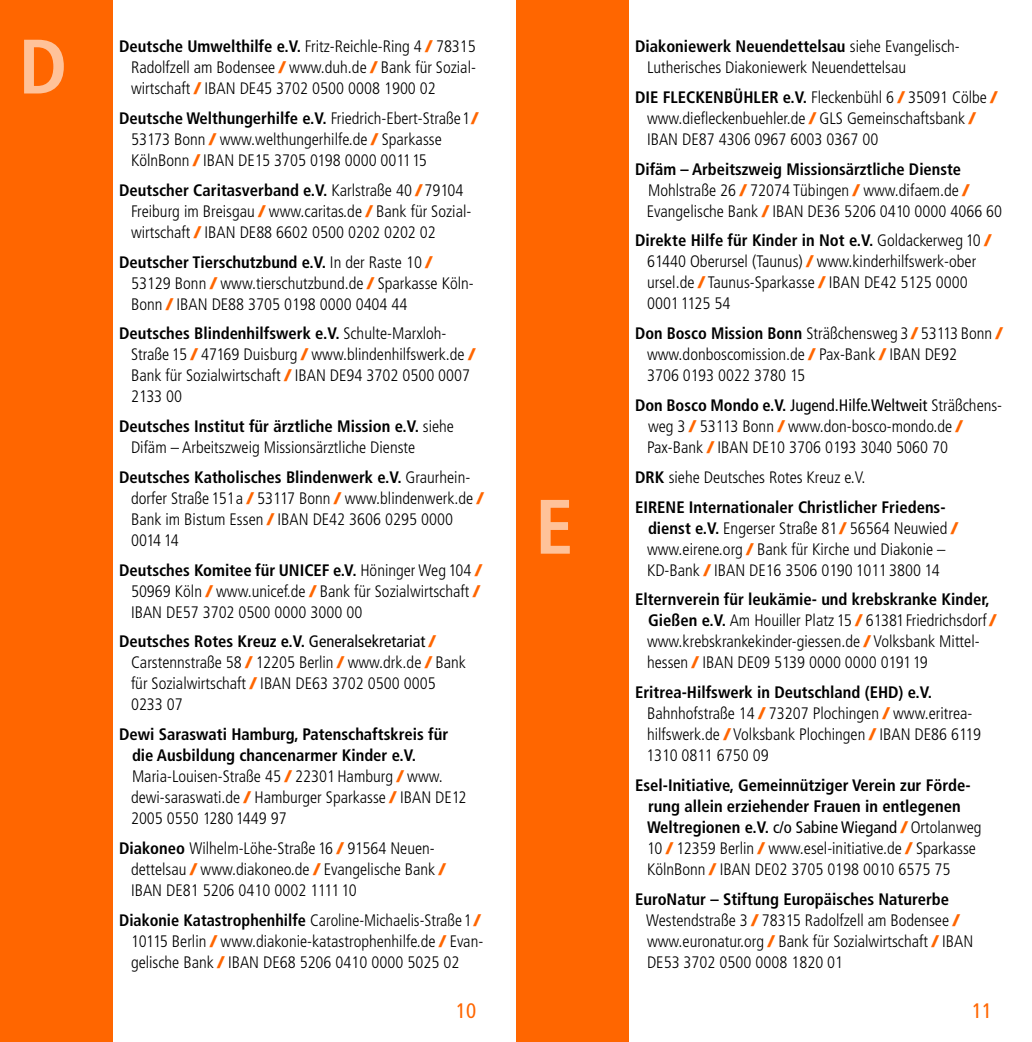
<style>
.page{position:relative;width:1032px;height:1042px;background:#fff}
.page>*{position:absolute;margin:0;border:0;box-sizing:border-box;transform-origin:0 0}
.t1{font:700 condensed 77px "Frutiger";color:#ffc299}
.t2{font:condensed 21px "Frutiger";color:#f60}
.t3{font:300 condensed 16.62px/21px "Frutiger";color:#000}
.t4{font:700 condensed 16.62px/21px "Frutiger";color:#000}
.s1{font-weight:700}
.s2{font-weight:900;font-stretch:normal;color:#f60}
.s3{font-weight:400}
.s4{font-weight:300}
</style>
<div class="page">
<div style="left:0;top:0;width:113px;height:1042px;background:#f60"></div>
<div style="left:516px;top:0;width:113px;height:1042px;background:#f60"></div>
<h1 class="t1" style="left:19px;top:21px;width:50px">D</h1>
<p class="t3" style="left:131px;top:36px;width:346px;text-align:justify;text-indent:-12px"><span class="s1">Deutsche Umwelthilfe e.V.</span> Fritz-Reichle-Ring 4 <span class="s2">/</span> 78315<br>Radolfzell am Bodensee <span class="s2">/</span> www.duh.de <span class="s2">/</span> Bank für Sozial&shy;wirtschaft <span class="s2">/</span> IBAN DE45 3702 0500 0008 1900 02</p>
<p class="t3" style="left:131px;top:108px;width:348px;text-indent:-12px"><span class="s1">Deutsche Welthungerhilfe e.V.</span> Friedrich-Ebert-Straße 1 <span class="s2">/<br></span>53173 Bonn <span class="s2">/</span> www.welthungerhilfe.de <span class="s2">/</span> Sparkasse<br>KölnBonn <span class="s2">/</span> IBAN DE15 3705 0198 0000 0011 15</p>
<p class="t3" style="left:131px;top:180px;width:342px;text-indent:-12px"><span class="s1">Deutscher Caritasverband e.V.</span> Karlstraße 40 <span class="s2">/</span> 79104<br>Freiburg im Breisgau <span class="s2">/</span> www.caritas.de <span class="s2">/</span> Bank für Sozial&shy;wirtschaft <span class="s2">/</span> IBAN DE88 6602 0500 0202 0202 02</p>
<p class="t3" style="left:131px;top:251px;width:344px;text-indent:-12px"><span class="s1">Deutscher Tierschutzbund e.V.</span> In der Raste 10 <span class="s2">/<br></span>53129 Bonn <span class="s2">/</span> www.tierschutzbund.de <span class="s2">/</span> Sparkasse Köln-<br>Bonn <span class="s2">/</span> IBAN DE88 3705 0198 0000 0404 44</p>
<p class="t3" style="left:131px;top:323px;width:345px;text-indent:-12px"><span class="s1">Deutsches Blindenhilfswerk e.V.</span> Schulte-Marxloh-Straße 15 <span class="s2">/</span> 47169 Duisburg <span class="s2">/</span> www.blindenhilfswerk.de <span class="s2">/ </span>Bank für Sozialwirtschaft <span class="s2">/</span> IBAN DE94 3702 0500 0007<br>2133 00</p>
<p class="t3" style="left:131px;top:416px;width:324px;text-indent:-12px"><span class="s1">Deutsches Institut für ärztliche Mission e.V.</span> siehe<br>Difäm – Arbeitszweig Missionsärztliche Dienste</p>
<p class="t3" style="left:131px;top:467px;width:354px;text-indent:-12px"><span class="s1">Deutsches Katholisches Blindenwerk e.V.</span> Graurhein&shy;dorfer Straße 151 a <span class="s2">/</span> 53117 Bonn <span class="s2">/</span> www.blindenwerk.de <span class="s2">/ </span>Bank im Bistum Essen <span class="s2">/</span> IBAN DE42 3606 0295 0000<br>0014 14</p>
<p class="t3" style="left:131px;top:559px;width:352px;text-indent:-12px"><span class="s1">Deutsches Komitee für UNICEF e.V.</span> Höninger Weg 104 <span class="s2">/<br></span>50969 Köln <span class="s2">/</span> www.unicef.de <span class="s2">/</span> Bank für Sozialwirtschaft <span class="s2">/<br></span>IBAN DE57 3702 0500 0000 3000 00</p>
<p class="t3" style="left:131px;top:631px;width:336px;text-indent:-12px"><span class="s1">Deutsches Rotes Kreuz e.V.</span> <span class="s3">Generalsekretariat</span> <span class="s2">/ </span>Carstennstraße 58 <span class="s2">/</span> 12205 Berlin <span class="s2">/</span> www.drk.de <span class="s2">/</span> Bank für Sozialwirtschaft <span class="s2">/</span> IBAN DE63 3702 0500 0005<br>0233 07</p>
<p class="t3" style="left:131px;top:724px;width:337px;text-indent:-12px"><span class="s1">Dewi Saraswati Hamburg, Patenschaftskreis für die Ausbildung chancenarmer Kinder e.V.<br></span>Maria-Louisen-Straße 45 <span class="s2">/</span> 22301 Hamburg <span class="s2">/</span> www. dewi-saraswati.de <span class="s2">/</span> Hamburger Sparkasse <span class="s2">/</span> IBAN DE12<br>2005 0550 1280 1449 97</p>
<p class="t3" style="left:131px;top:838px;width:316px;text-indent:-12px"><span class="s1">Diakoneo</span> Wilhelm-Löhe-Straße 16 <span class="s2">/</span> 91564 Neuen&shy;dettelsau <span class="s2">/</span> www.diakoneo.de <span class="s2">/</span> Evangelische Bank <span class="s2">/<br></span>IBAN DE81 5206 0410 0002 1111 10</p>
<p class="t3" style="left:131px;top:910px;width:354px;text-indent:-12px"><span class="s1">Diakonie Katastrophenhilfe</span> Caroline-Michaelis-Straße 1 <span class="s2">/<br></span>10115 Berlin <span class="s2">/</span> www.diakonie-katastrophenhilfe.de <span class="s2">/</span> Evan&shy;gelische Bank <span class="s2">/</span> IBAN DE68 5206 0410 0000 5025 02</p>
<h1 class="t1" style="left:535px;top:481px;width:40px">E</h1>
<p class="t3" style="left:647px;top:36px;width:314px;text-indent:-12px"><span class="s1">Diakoniewerk Neuendettelsau</span> siehe Evangelisch-<br>Lutherisches Diakoniewerk Neuendettelsau</p>
<p class="t3" style="left:647px;top:87px;width:351px;text-indent:-12px"><span class="s1">DIE FLECKENBÜHLER e.V.</span> Fleckenbühl 6 <span class="s2">/</span> 35091 Cölbe <span class="s2">/ </span>www.diefleckenbuehler.de <span class="s2">/</span> GLS Gemeinschaftsbank <span class="s2">/<br></span>IBAN DE87 4306 0967 6003 0367 00</p>
<p class="t3" style="left:647px;top:159px;width:357px;text-indent:-12px"><span class="s1">Difäm – Arbeitszweig Missionsärztliche Dienste<br></span>Mohlstraße 26 <span class="s2">/</span> 72074 Tübingen <span class="s2">/</span> www.difaem.de <span class="s2">/<br></span>Evangelische Bank <span class="s2">/</span> IBAN DE36 5206 0410 0000 4066 60</p>
<p class="t3" style="left:647px;top:230px;width:346px;text-indent:-12px"><span class="s1">Direkte Hilfe für Kinder in Not e.V.</span> Goldackerweg 10 <span class="s2">/ </span>61440 Oberursel (Taunus) <span class="s2">/</span> www.kinderhilfswerk-ober ursel.de <span class="s2">/</span> Taunus-Sparkasse <span class="s2">/</span> IBAN DE42 5125 0000<br>0001 1125 54</p>
<p class="t3" style="left:647px;top:323px;width:357px;text-indent:-12px"><span class="s1">Don Bosco Mission Bonn</span> Sträßchensweg 3 <span class="s2">/</span> 53113 Bonn <span class="s2">/ </span>www.donboscomission.de <span class="s2">/</span> Pax-Bank <span class="s2">/</span> IBAN DE92<br>3706 0193 0022 3780 15</p>
<p class="t3" style="left:647px;top:395px;width:357px;text-indent:-12px"><span class="s1">Don Bosco Mondo e.V.</span> <span class="s3">Jugend.Hilfe.Weltweit</span> Sträßchens&shy;weg 3 <span class="s2">/</span> 53113 Bonn <span class="s2">/</span> www.don-bosco-mondo.de <span class="s2">/<br></span>Pax-Bank <span class="s2">/</span> IBAN DE10 3706 0193 3040 5060 70</p>
<p class="t4" style="left:635px;top:462px;width:312px;line-height:29.8px">DRK <span class="s4">siehe Deutsches Rotes Kreuz e.V.<br></span>EIRENE Internationaler Christlicher Friedens-</p>
<p class="t3" style="left:647px;top:517px;width:312px"><span class="s1">dienst e.V.</span> Engerser Straße 81 <span class="s2">/</span> 56564 Neuwied <span class="s2">/ </span>www.eirene.org <span class="s2">/</span> Bank für Kirche und Diakonie –<br>KD-Bank <span class="s2">/</span> IBAN DE16 3506 0190 1011 3800 14</p>
<p class="t3" style="left:647px;top:589px;width:350px;text-indent:-12px"><span class="s1">Elternverein für leukämie- und krebskranke Kinder, Gießen e.V.</span> Am Houiller Platz 15 <span class="s2">/</span> 61381 Friedrichsdorf <span class="s2">/ </span>www.krebskrankekinder-giessen.de <span class="s2">/</span> Volksbank Mittel&shy;hessen <span class="s2">/</span> IBAN DE09 5139 0000 0000 0191 19</p>
<p class="t3" style="left:646px;top:682px;width:336px;text-indent:-11px"><span class="s1">Eritrea-Hilfswerk in Deutschland (EHD) e.V.<br></span>Bahnhofstraße 14 <span class="s2">/</span> 73207 Plochingen <span class="s2">/</span> www.eritrea&shy;hilfswerk.de <span class="s2">/</span> Volksbank Plochingen <span class="s2">/</span> IBAN DE86 6119<br>1310 0811 6750 09</p>
<p class="t4" style="left:647px;top:774px;width:336px;text-indent:-12px">Esel-Initiative, Gemeinnütziger Verein zur Förde&shy;rung allein erziehender Frauen in entlegenen Weltregionen e.V. <span class="s3">c/o Sabine Wiegand</span> <span class="s2">/</span> <span class="s4">Ortolanweg 10</span> <span class="s2">/</span> <span class="s4">12359 Berlin</span> <span class="s2">/</span> <span class="s4">www.esel-initiative.de</span> <span class="s2">/</span> <span class="s4">Sparkasse KölnBonn</span> <span class="s2">/</span> <span class="s4">IBAN DE02 3705 0198 0010 6575 75</span></p>
<p class="t3" style="left:646px;top:888px;width:329px;text-indent:-11px"><span class="s1">EuroNatur – Stiftung Europäisches Naturerbe </span>Westendstraße 3 <span class="s2">/</span> 78315 Radolfzell am Bodensee <span class="s2">/ </span>www.euronatur.org <span class="s2">/</span> Bank für Sozialwirtschaft <span class="s2">/</span> IBAN DE53 3702 0500 0008 1820 01</p>
<p class="t2" style="left:456px;top:998px;width:22px">10</p>
<p class="t2" style="left:972px;top:998px;width:22px">11</p>
</div>
